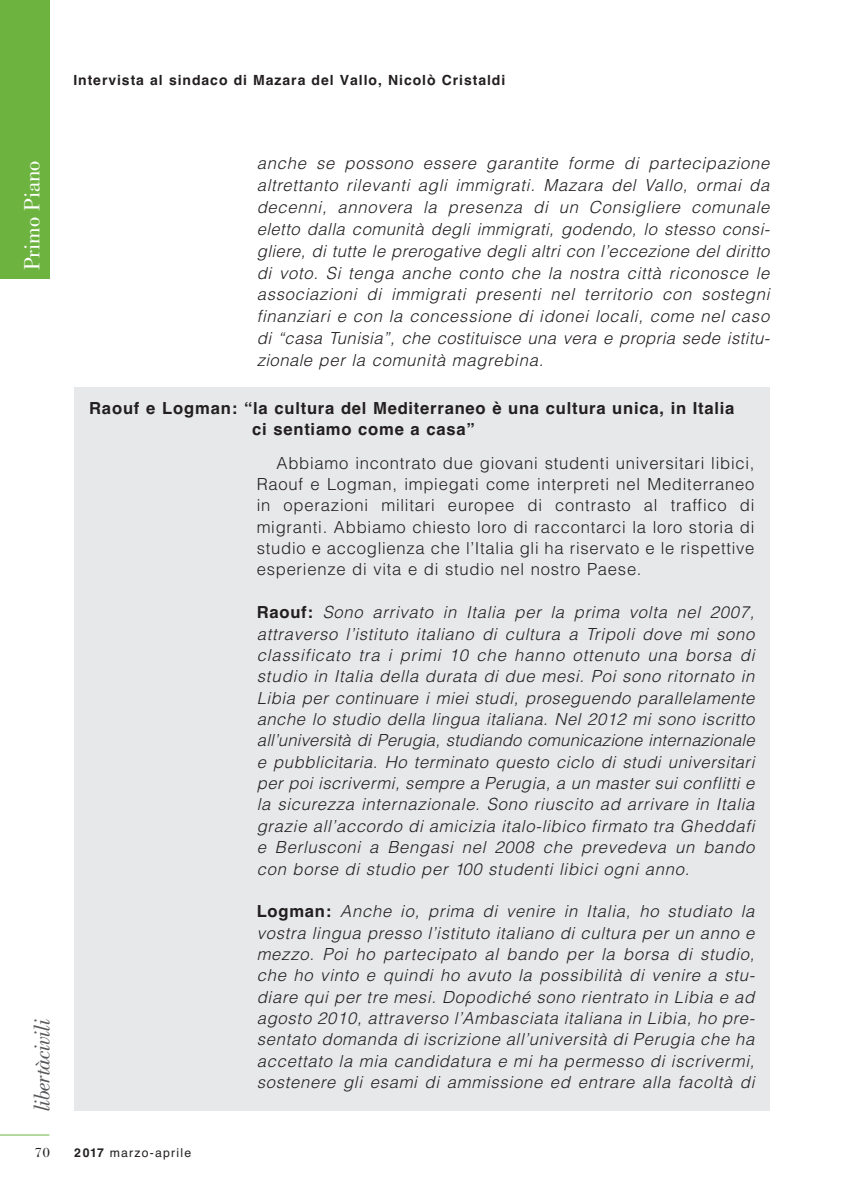
<style>
.page{position:relative;width:844px;height:1191px;background:#fff}
.page>*{position:absolute;margin:0;border:0;box-sizing:border-box;transform-origin:0 0}
.t1{font:italic 22.75px "Bodoni";letter-spacing:-.025em;color:#57585a}
.t2{font:22.75px "Bodoni";color:#fff}
.t3{font:italic 300 16.62px/21.3px "Helvetica";letter-spacing:.045em;color:#231f20;text-align:justify}
.t4{font:300 16.62px/21.3px "Helvetica";letter-spacing:.045em;color:#231f20;text-align:justify}
.t5{font:700 16.62px/20.1px "Helvetica";letter-spacing:.045em;color:#231f20}
.t6{font:700 14px "Helvetica";letter-spacing:.065em;color:#231f20}
.t7{font:14px "Bodoni";color:#231f20}
.t8{font:12.25px "Helvetica";letter-spacing:.1em;color:#231f20}
.s1{font-weight:700;font-style:normal}
.s2{font-weight:700}
</style>
<div class="page">
<div style="left:0;top:0;width:49px;height:278px;background:#6cb43f"></div>
<hr style="left:0;top:1134px;width:49px;height:1px;background:#6cb43f">
<div style="left:74px;top:387px;width:695px;height:723px;background:#e7e8e9"></div>
<p class="t6" style="left:73px;top:69px;width:433px">Intervista al sindaco di Mazara del Vallo, Nicolò Cristaldi</p>
<h1 class="t2" style="left:19px;top:270px;width:111px;rotate:-90deg">Primo Piano</h1>
<h1 class="t1" style="left:29px;top:1111px;width:94px;rotate:-90deg">libertàcivili</h1>
<p class="t3" style="left:256px;top:152px;width:514px;line-height:21.9px">anche se possono essere garantite forme di partecipazione altrettanto rilevanti agli immigrati. Mazara del Vallo, ormai da decenni, annovera la presenza di un Consigliere comunale eletto dalla comunità degli immigrati, godendo, lo stesso consi&shy;gliere, di tutte le prerogative degli altri con l’eccezione del diritto di voto. Si tenga anche conto che la nostra città riconosce le associazioni di immigrati presenti nel territorio con sostegni finanziari e con la concessione di idonei locali, come nel caso di “casa Tunisia”, che costituisce una vera e propria sede istitu&shy;zionale per la comunità magrebina.</p>
<p class="t5" style="left:252px;top:398px;width:483px;text-indent:-163px">Raouf e Logman: “la cultura del Mediterraneo è una cultura unica, in Italia ci sentiamo come a casa”</p>
<p class="t4" style="left:256px;top:452px;width:499px;text-indent:20px">Abbiamo incontrato due giovani studenti universitari libici, Raouf e Logman, impiegati come interpreti nel Mediterraneo in operazioni militari europee di contrasto al traffico di migranti. Abbiamo chiesto loro di raccontarci la loro storia di studio e accoglienza che l’Italia gli ha riservato e le rispettive esperienze di vita e di studio nel nostro Paese.</p>
<p class="t3" style="left:256px;top:601px;width:499px"><span class="s1">Raouf:</span> Sono arrivato in Italia per la prima volta nel 2007, attraverso l’istituto italiano di cultura a Tripoli dove mi sono classificato tra i primi 10 che hanno ottenuto una borsa di studio in Italia della durata di due mesi. Poi sono ritornato in Libia per continuare i miei studi, proseguendo parallelamente anche lo studio della lingua italiana. Nel 2012 mi sono iscritto all’università di Perugia, studiando comunicazione internazionale e pubblicitaria. Ho terminato questo ciclo di studi universitari per poi iscrivermi, sempre a Perugia, a un master sui conflitti e la sicurezza internazionale. Sono riuscito ad arrivare in Italia grazie all’accordo di amicizia italo-libico firmato tra Gheddafi e Berlusconi a Bengasi nel 2008 che prevedeva un bando con borse di studio per 100 studenti libici ogni anno.</p>
<p class="t3" style="left:256px;top:900px;width:499px"><span class="s1">Logman:</span> Anche io, prima di venire in Italia, ho studiato la vostra lingua presso l’istituto italiano di cultura per un anno e mezzo. Poi ho partecipato al bando per la borsa di studio, che ho vinto e quindi ho avuto la possibilità di venire a stu&shy;diare qui per tre mesi. Dopodiché sono rientrato in Libia e ad agosto 2010, attraverso l’Ambasciata italiana in Libia, ho pre&shy;sentato domanda di iscrizione all’università di Perugia che ha accettato la mia candidatura e mi ha permesso di iscrivermi, sostenere gli esami di ammissione ed entrare alla facoltà di</p>
<p class="t7" style="left:35px;top:1144px;width:17px">70</p>
<p class="t8" style="left:74px;top:1143px;width:118px"><span class="s2">2017</span> marzo-aprile</p>
</div>
